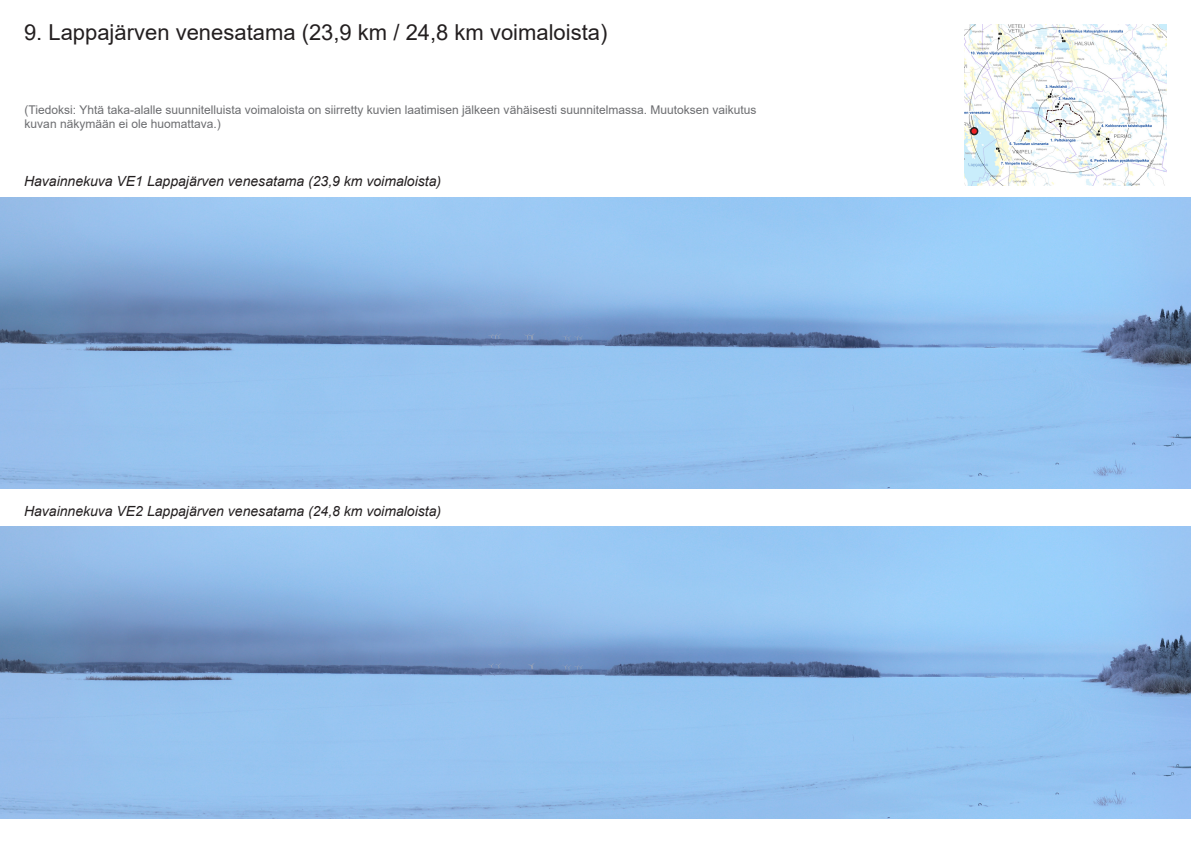
<style>
.page{position:relative;width:1191px;height:842px;background:#fff}
.page>*{position:absolute;margin:0;border:0;box-sizing:border-box;transform-origin:0 0}
.Paragraph_Style_1{font:22px "Arial";color:#231f20}
.Paragraph_Style_2{font:italic 14px "Arial";color:#231f20}
.t1{font:12px/14.4px "Arial";color:#6c6d70}
</style>
<div class="page">
<img style="left:964px;top:24px;width:203px;height:162px">
<div style="left:970px;top:128px;width:7px;height:7px;background:#ee2123;border-radius:50%"></div>
<div style="left:970px;top:127px;width:8px;height:8px;border:2px solid #231f20;border-radius:50%"></div>
<img style="left:0;top:527px;width:1191px;height:291px">
<img style="left:0;top:197px;width:1191px;height:292px">
<p class="Paragraph_Style_1" style="left:24px;top:17px;width:585px">9. Lappajärven venesatama (23,9 km / 24,8 km voimaloista)</p>
<p class="t1" style="left:25px;top:102px;width:733px">(Tiedoksi: Yhtä taka-alalle suunnitelluista voimaloista on siirretty kuvien laatimisen jälkeen vähäisesti suunnitelmassa. Muutoksen vaikutus kuvan näkymään ei ole huomattava.)</p>
<p class="Paragraph_Style_2" style="left:24px;top:172px;width:419px">Havainnekuva VE1 Lappajärven venesatama (23,9 km voimaloista)</p>
<p class="Paragraph_Style_2" style="left:24px;top:502px;width:419px">Havainnekuva VE2 Lappajärven venesatama (24,8 km voimaloista)</p>
</div>
